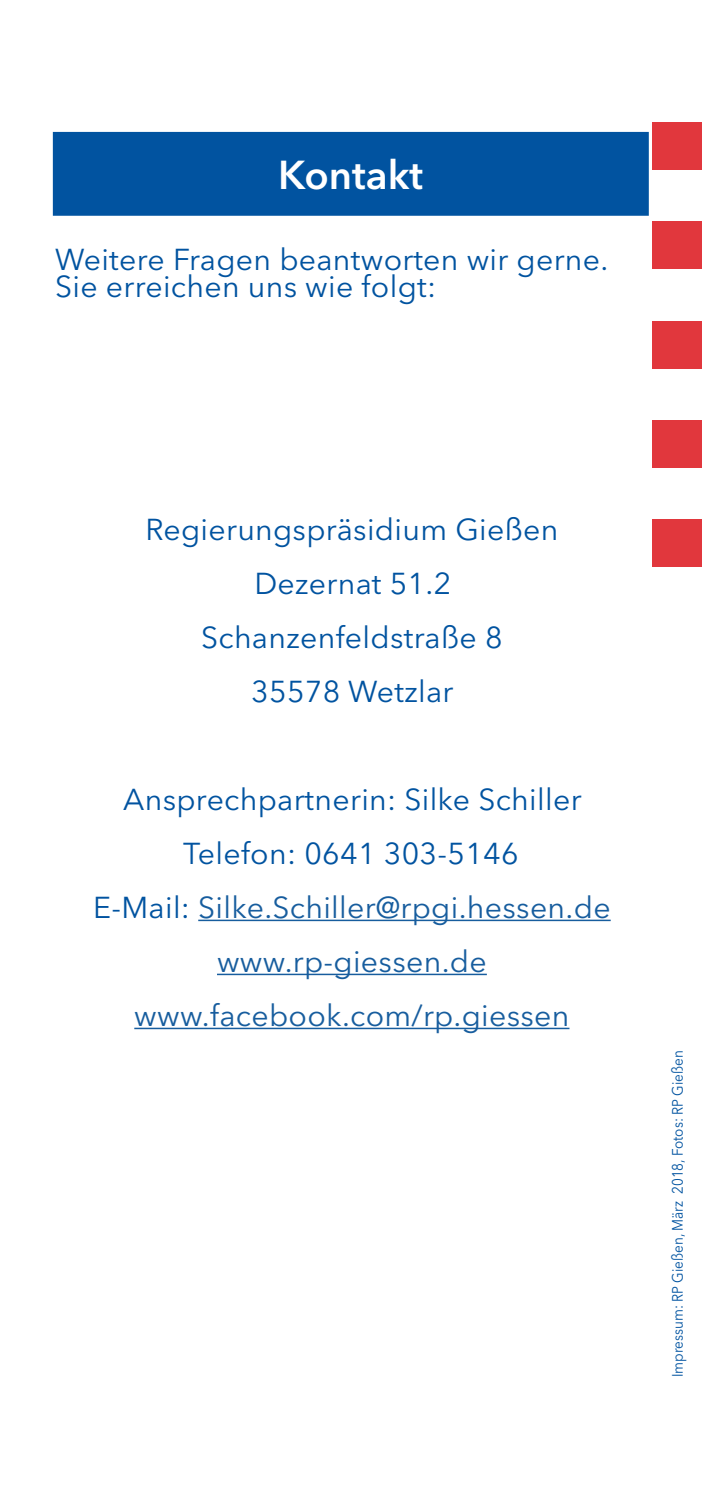
<style>
.page{position:relative;width:702px;height:1489px;background:#fff}
.page>*{position:absolute;margin:0;border:0;box-sizing:border-box;transform-origin:0 0}
.t1{font:600 40px "Avenir Next LT Pro";color:#fff}
.t2{font:30px/54px "Avenir Next LT Pro";letter-spacing:.01em;color:#175d9e;text-align:center}
.t3{font:30px/54px "Avenir Next LT Pro";letter-spacing:.01em;color:#0153a0}
.t4{font:15px "Avenir Next LT Pro";color:#0153a0;scale:.9 1}
.s1{color:#0153a0}
</style>
<div class="page">
<div style="left:652px;top:122px;width:50px;height:47px;background:#e1373d"></div>
<div style="left:652px;top:221px;width:50px;height:48px;background:#e1373d"></div>
<div style="left:652px;top:321px;width:50px;height:47px;background:#e1373d"></div>
<div style="left:652px;top:420px;width:50px;height:48px;background:#e1373d"></div>
<div style="left:652px;top:519px;width:50px;height:47px;background:#e1373d"></div>
<hr style="left:198px;top:919px;width:412px;height:2px;background:#175d9e">
<hr style="left:217px;top:973px;width:270px;height:2px;background:#175d9e">
<hr style="left:134px;top:1027px;width:435px;height:2px;background:#175d9e">
<div style="left:54px;top:133px;width:593px;height:81px;background:#0153a0"></div>
<div style="left:53px;top:132px;width:595px;height:84px;border:2px solid #0153a0"></div>
<h1 class="t1" style="left:278px;top:151px;width:146px">Kontakt</h1>
<p class="t3" style="left:55px;top:246px;width:555px;line-height:27px">Weitere Fragen beantworten wir gerne.<br>Sie erreichen uns wie folgt:</p>
<p class="t3" style="left:145px;top:502px;width:414px;text-align:center">Regierungspräsidium Gießen<br>Dezernat 51.2<br>Schanzenfeldstraße 8<br>35578 Wetzlar</p>
<p class="t2" style="left:93px;top:772px;width:519px"><span class="s1">Ansprechpartnerin: Silke Schiller<br>Telefon: 0641 303-5146<br>E-Mail:</span> Silke.Schiller@rpgi.hessen.de www.rp-giessen.de www.facebook.com/rp.giessen</p>
<p class="t4" style="left:668px;top:1377px;width:365px;rotate:-90deg">Impressum: RP Gießen, März 2018, Fotos: RP Gießen</p>
</div>
